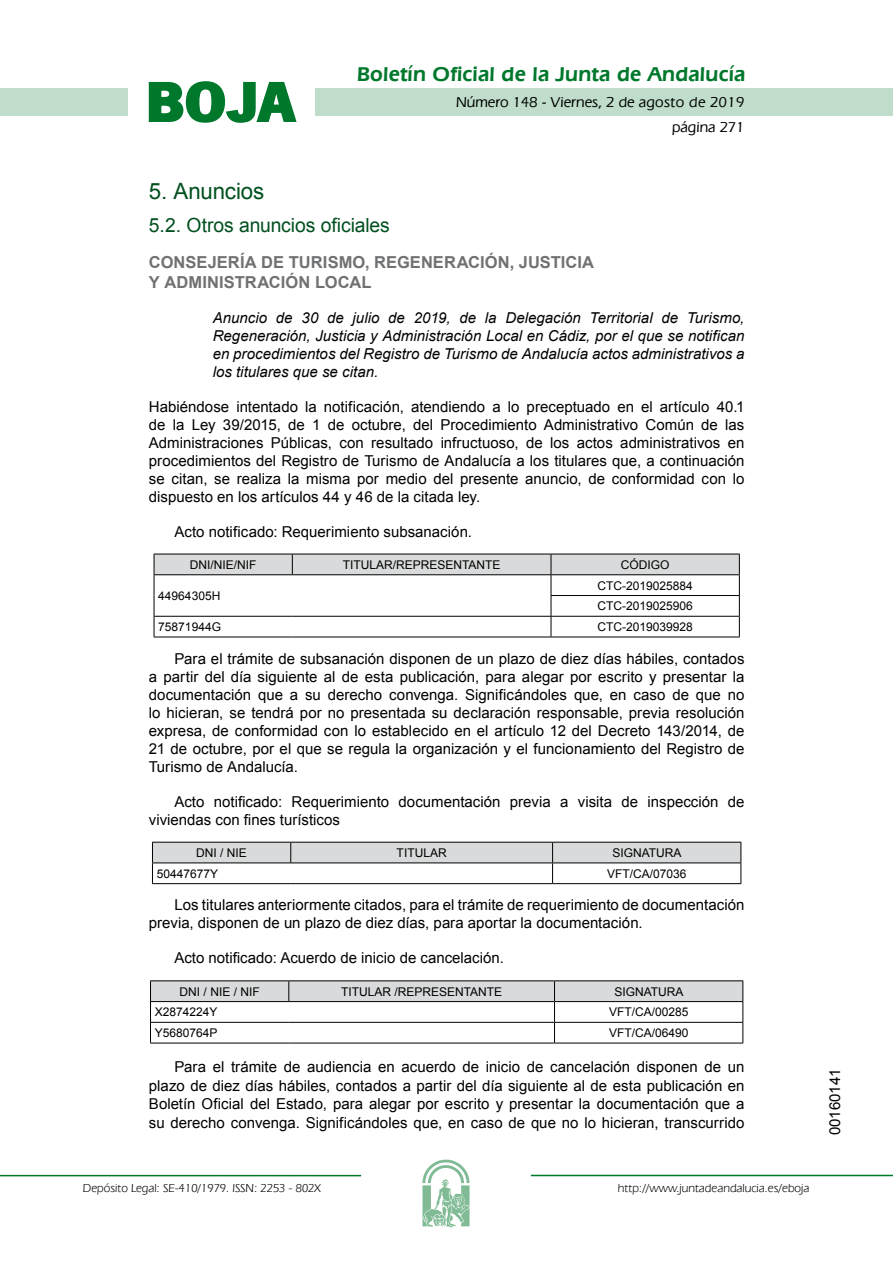
<style>
.page{position:relative;width:893px;height:1263px;background:#fff}
.page>*{position:absolute;margin:0;border:0;box-sizing:border-box;transform-origin:0 0}
.t1{font:700 57.75px "News Got T";color:#00782c;scale:1.14 1}
.t2{font:22.5px "Arial";letter-spacing:-.005em;color:#00501f}
.t3{font:600 21px "Eras IT Cby BT";letter-spacing:.01em;color:#00782c}
.t4{font:19.5px "Arial";letter-spacing:-.005em;color:#00501f}
.t5{font:700 16.5px/19.5px "Arial";letter-spacing:.005em;color:#707173}
.t6{font:15px/18px "Arial";color:#000;text-align:justify}
.t7{font:italic 15px/18px "Arial";color:#000;text-align:justify}
.t8{font:500 15px/24.5px "Eras IT Cby BT";color:#000;text-align:right}
.t9{font:12px/20.7px "Arial";color:#000}
.t10{font:12px "Eras IT Cby BT";color:#000}
</style>
<div class="page">
<div style="left:315px;top:88px;width:577px;height:28px;background:#bfddca"></div>
<div style="left:0;top:88px;width:128px;height:28px;background:#bfddca"></div>
<hr style="left:0;top:1175px;width:361px;height:1px;background:#00782c">
<svg style="left:422px;top:1159px;width:47px;height:68px"></svg>
<hr style="left:531px;top:1175px;width:361px;height:1px;background:#00782c">
<svg style="left:148px;top:81px;width:149px;height:42px"></svg>
<svg style="left:154px;top:554px;width:586px;height:83px"></svg>
<hr style="left:154px;top:637px;width:138px;height:1px;background:#000">
<hr style="left:292px;top:637px;width:259px;height:1px;background:#000">
<hr style="left:551px;top:637px;width:188px;height:1px;background:#000">
<svg style="left:152px;top:842px;width:589px;height:41px"></svg>
<hr style="left:152px;top:883px;width:139px;height:1px;background:#000">
<hr style="left:291px;top:883px;width:261px;height:1px;background:#000">
<hr style="left:552px;top:883px;width:189px;height:1px;background:#000">
<hr style="left:150px;top:980px;width:139px;height:1px;background:#000">
<hr style="left:289px;top:980px;width:265px;height:1px;background:#000">
<hr style="left:554px;top:980px;width:189px;height:1px;background:#000">
<svg style="left:150px;top:981px;width:593px;height:62px"></svg>
<hr style="left:150px;top:1043px;width:139px;height:1px;background:#000">
<hr style="left:289px;top:1043px;width:265px;height:1px;background:#000">
<hr style="left:554px;top:1043px;width:189px;height:1px;background:#000">
<h1 class="t1" style="left:145px;top:68px;width:133px">BOJA</h1>
<h3 class="t3" style="left:357px;top:62px;width:390px">Boletín Oficial de la Junta de Andalucía</h3>
<p class="t8" style="left:456px;top:90px;width:290px">Número 148 - Viernes, 2 de agosto de 2019 página 271</p>
<h2 class="t2" style="left:149px;top:177px;width:117px">5. Anuncios</h2>
<h3 class="t4" style="left:149px;top:212px;width:242px">5.2. Otros anuncios oficiales</h3>
<p class="t5" style="left:149px;top:253px;width:447px">CONSEJERÍA DE TURISMO, REGENERACIÓN, JUSTICIA<br>Y ADMINISTRACIÓN LOCAL</p>
<p class="t7" style="left:213px;top:309px;width:533px">Anuncio de 30 de julio de 2019, de la Delegación Territorial de Turismo, Regeneración, Justicia y Administración Local en Cádiz, por el que se notifican en procedimientos del Registro de Turismo de Andalucía actos administrativos a los titulares que se citan.</p>
<p class="t6" style="left:149px;top:398px;width:597px">Habiéndose intentado la notificación, atendiendo a lo preceptuado en el artículo 40.1 de la Ley 39/2015, de 1 de octubre, del Procedimiento Administrativo Común de las Administraciones Públicas, con resultado infructuoso, de los actos administrativos en procedimientos del Registro de Turismo de Andalucía a los titulares que, a continuación se citan, se realiza la misma por medio del presente anuncio, de conformidad con lo dispuesto en los artículos 44 y 46 de la citada ley.</p>
<p class="t6" style="left:174px;top:523px;width:299px">Acto notificado: Requerimiento subsanación.</p>
<p class="t9" style="left:190px;top:554px;width:68px">DNI/NIE/NIF</p>
<p class="t9" style="left:343px;top:554px;width:159px">TITULAR/REPRESENTANTE</p>
<p class="t9" style="left:621px;top:554px;width:50px">CÓDIGO</p>
<p class="t9" style="left:158px;top:585px;width:64px">44964305H</p>
<p class="t9" style="left:597px;top:575px;width:97px">CTC-2019025884<br>CTC-2019025906</p>
<p class="t9" style="left:158px;top:617px;width:64px">75871944G</p>
<p class="t9" style="left:597px;top:617px;width:97px">CTC-2019039928</p>
<p class="t6" style="left:149px;top:650px;width:597px;text-indent:26px">Para el trámite de subsanación disponen de un plazo de diez días hábiles, contados a partir del día siguiente al de esta publicación, para alegar por escrito y presentar la documentación que a su derecho convenga. Significándoles que, en caso de que no lo hicieran, se tendrá por no presentada su declaración responsable, previa resolución expresa, de conformidad con lo establecido en el artículo 12 del Decreto 143/2014, de 21 de octubre, por el que se regula la organización y el funcionamiento del Registro de Turismo de Andalucía.</p>
<p class="t6" style="left:149px;top:793px;width:597px;text-indent:26px">Acto notificado: Requerimiento documentación previa a visita de inspección de viviendas con fines turísticos</p>
<p class="t9" style="left:196px;top:842px;width:52px">DNI / NIE</p>
<p class="t9" style="left:396px;top:842px;width:52px">TITULAR</p>
<p class="t9" style="left:612px;top:842px;width:71px">SIGNATURA</p>
<p class="t9" style="left:157px;top:863px;width:63px">50447677Y</p>
<p class="t9" style="left:607px;top:863px;width:81px">VFT/CA/07036</p>
<p class="t6" style="left:149px;top:896px;width:597px;text-indent:26px">Los titulares anteriormente citados, para el trámite de requerimiento de documentación previa, disponen de un plazo de diez días, para aportar la documentación.</p>
<p class="t6" style="left:174px;top:949px;width:331px">Acto notificado: Acuerdo de inicio de cancelación.</p>
<p class="t9" style="left:180px;top:981px;width:82px">DNI / NIE / NIF</p>
<p class="t9" style="left:341px;top:981px;width:163px">TITULAR /REPRESENTANTE</p>
<p class="t9" style="left:614px;top:981px;width:71px">SIGNATURA</p>
<p class="t9" style="left:155px;top:1002px;width:64px">X2874224Y</p>
<p class="t9" style="left:609px;top:1002px;width:81px">VFT/CA/00285</p>
<p class="t9" style="left:155px;top:1023px;width:64px">Y5680764P</p>
<p class="t9" style="left:609px;top:1023px;width:81px">VFT/CA/06490</p>
<p class="t6" style="left:149px;top:1057px;width:597px;line-height:18.8px;text-indent:26px">Para el trámite de audiencia en acuerdo de inicio de cancelación disponen de un plazo de diez días hábiles, contados a partir del día siguiente al de esta publicación en Boletín Oficial del Estado, para alegar por escrito y presentar la documentación que a su derecho convenga. Significándoles que, en caso de que no lo hicieran, transcurrido</p>
<p class="t6" style="left:826px;top:1135px;width:68px;rotate:-90deg">00160141</p>
<p class="t10" style="left:83px;top:1181px;width:239px">Depósito Legal: SE-410/1979. ISSN: 2253 - 802X</p>
<p class="t10" style="left:618px;top:1181px;width:193px">http://www.juntadeandalucia.es/eboja</p>
</div>
